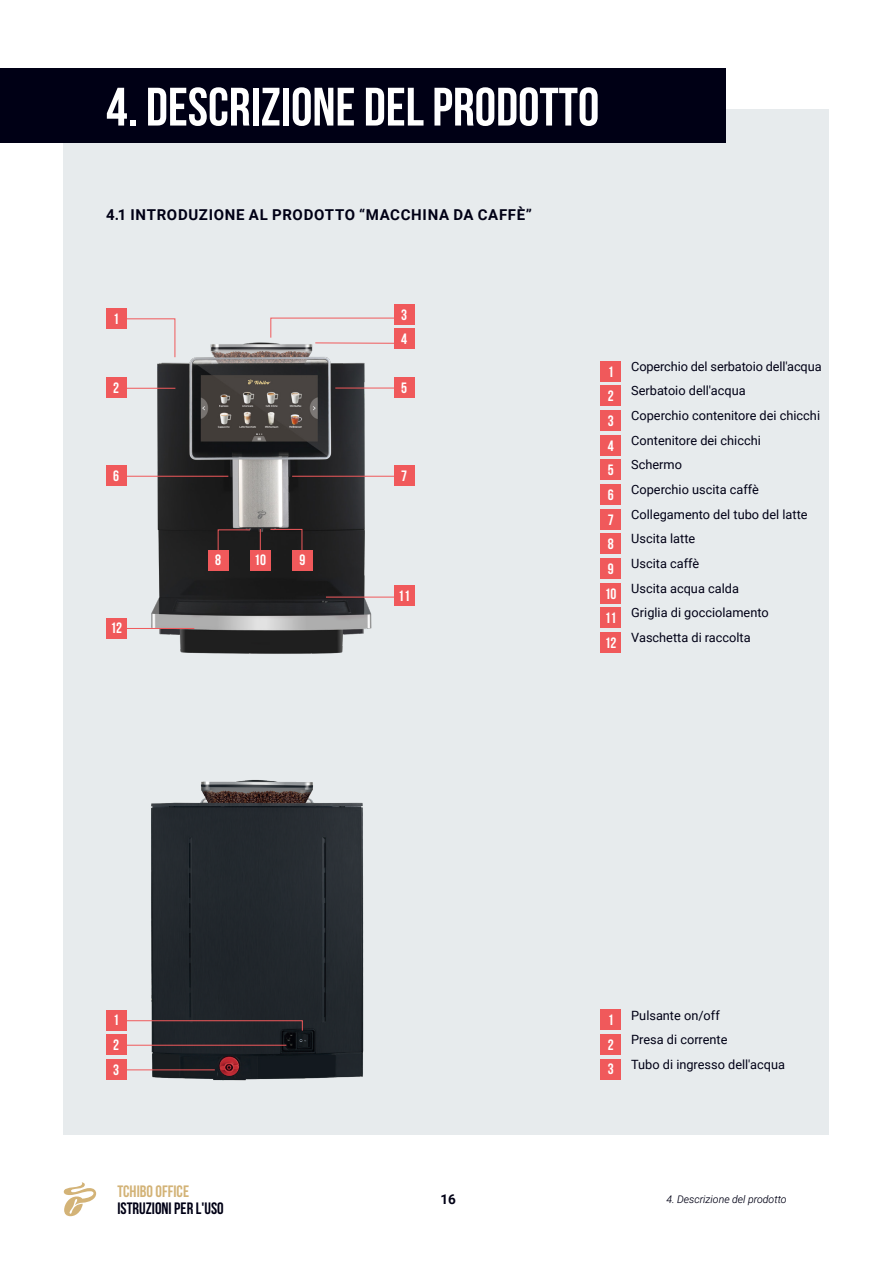
<style>
.page{position:relative;width:893px;height:1263px;background:#fff}
.page>*{position:absolute;margin:0;border:0;box-sizing:border-box;transform-origin:0 0}
.Überschrift_1{font:700 54px "Bebas Neue";color:#fff}
.t1{font:700 16.5px "Bebas Neue";color:#000015}
.t2{font:700 16.5px "Bebas Neue";color:#d3b377}
.Überschrift_2{font:700 15px "Roboto";letter-spacing:.045em;color:#000015}
.t3{font:700 15px "Bebas Neue";color:#fff}
.t4{font:700 13.5px "Roboto";color:#000015}
.t5{font:12.75px "Roboto";color:#000015}
.t6{font:italic 10.5px "Roboto";color:#000015}
</style>
<div class="page">
<div style="left:64px;top:109px;width:765px;height:1026px;background:#e7ebed"></div>
<img style="left:144px;top:342px;width:232px;height:312px">
<img style="left:144px;top:780px;width:220px;height:301px">
<svg style="left:64px;top:1182px;width:32px;height:34px"></svg>
<div style="left:0;top:68px;width:725px;height:75px;background:#000015"></div>
<div style="left:600px;top:1010px;width:21px;height:20px;background:#f0595b"></div>
<div style="left:106px;top:1010px;width:20px;height:20px;background:#f0595b"></div>
<div style="left:394px;top:466px;width:20px;height:20px;background:#f0595b"></div>
<div style="left:250px;top:550px;width:20px;height:20px;background:#f0595b"></div>
<div style="left:600px;top:1034px;width:21px;height:21px;background:#f0595b"></div>
<div style="left:106px;top:1035px;width:20px;height:20px;background:#f0595b"></div>
<div style="left:106px;top:308px;width:20px;height:21px;background:#f0595b"></div>
<div style="left:208px;top:550px;width:20px;height:20px;background:#f0595b"></div>
<div style="left:394px;top:377px;width:20px;height:21px;background:#f0595b"></div>
<div style="left:394px;top:585px;width:20px;height:21px;background:#f0595b"></div>
<div style="left:600px;top:1059px;width:21px;height:20px;background:#f0595b"></div>
<div style="left:106px;top:1059px;width:20px;height:21px;background:#f0595b"></div>
<div style="left:394px;top:329px;width:20px;height:20px;background:#f0595b"></div>
<div style="left:394px;top:304px;width:20px;height:20px;background:#f0595b"></div>
<div style="left:292px;top:550px;width:21px;height:20px;background:#f0595b"></div>
<div style="left:106px;top:466px;width:20px;height:20px;background:#f0595b"></div>
<div style="left:106px;top:618px;width:20px;height:20px;background:#f0595b"></div>
<div style="left:600px;top:361px;width:21px;height:20px;background:#f0595b"></div>
<div style="left:600px;top:435px;width:21px;height:20px;background:#f0595b"></div>
<div style="left:600px;top:386px;width:21px;height:20px;background:#f0595b"></div>
<div style="left:600px;top:460px;width:21px;height:20px;background:#f0595b"></div>
<div style="left:600px;top:410px;width:21px;height:21px;background:#f0595b"></div>
<div style="left:600px;top:509px;width:21px;height:20px;background:#f0595b"></div>
<div style="left:600px;top:583px;width:21px;height:20px;background:#f0595b"></div>
<div style="left:600px;top:534px;width:21px;height:20px;background:#f0595b"></div>
<div style="left:600px;top:608px;width:21px;height:20px;background:#f0595b"></div>
<div style="left:600px;top:558px;width:21px;height:21px;background:#f0595b"></div>
<div style="left:600px;top:484px;width:21px;height:21px;background:#f0595b"></div>
<div style="left:600px;top:632px;width:21px;height:21px;background:#f0595b"></div>
<div style="left:106px;top:377px;width:20px;height:21px;background:#f0595b"></div>
<hr style="left:124px;top:388px;width:51px;height:1px;background:#f0595b">
<hr style="left:315px;top:342px;width:82px;height:2px;background:#f0595b">
<svg style="left:126px;top:318px;width:50px;height:40px"></svg>
<svg style="left:120px;top:1020px;width:183px;height:11px;background:#524347"></svg>
<svg style="left:270px;top:317px;width:127px;height:21px"></svg>
<hr style="left:335px;top:388px;width:63px;height:1px;background:#f0595b">
<hr style="left:122px;top:476px;width:106px;height:1px;background:#f0595b">
<hr style="left:292px;top:476px;width:108px;height:1px;background:#f0595b">
<hr style="left:326px;top:597px;width:70px;height:1px;background:#f0595b">
<hr style="left:124px;top:628px;width:70px;height:1px;background:#f0595b">
<svg style="left:260px;top:529px;width:1px;height:21px"></svg>
<svg style="left:217px;top:529px;width:34px;height:24px"></svg>
<svg style="left:270px;top:529px;width:33px;height:23px"></svg>
<hr style="left:122px;top:1045px;width:164px;height:1px;background:#f0595b">
<hr style="left:121px;top:1069px;width:94px;height:1px;background:#f0595b">
<p class="Überschrift_1" style="left:106px;top:77px;width:495px">4. DESCRIZIONE DEL PRODOTTO</p>
<p class="Überschrift_2" style="left:106px;top:204px;width:427px">4.1 INTRODUZIONE AL PRODOTTO “MACCHINA DA CAFFÈ”</p>
<p class="t3" style="left:113px;top:310px;width:7px">1</p>
<p class="t3" style="left:401px;top:306px;width:7px">3</p>
<p class="t3" style="left:401px;top:331px;width:7px">4</p>
<p class="t3" style="left:113px;top:379px;width:7px">2</p>
<p class="t3" style="left:113px;top:468px;width:7px">6</p>
<p class="t3" style="left:401px;top:379px;width:7px">5</p>
<p class="t3" style="left:401px;top:468px;width:7px">7</p>
<p class="t3" style="left:608px;top:363px;width:7px">1</p>
<p class="t3" style="left:608px;top:388px;width:7px">2</p>
<p class="t3" style="left:608px;top:412px;width:7px">3</p>
<p class="t3" style="left:608px;top:437px;width:7px">4</p>
<p class="t3" style="left:608px;top:462px;width:7px">5</p>
<p class="t5" style="left:631px;top:357px;width:192px">Coperchio del serbatoio dell'acqua</p>
<p class="t5" style="left:631px;top:382px;width:116px">Serbatoio dell'acqua</p>
<p class="t5" style="left:631px;top:407px;width:190px">Coperchio contenitore dei chicchi</p>
<p class="t5" style="left:631px;top:431px;width:131px">Contenitore dei chicchi</p>
<p class="t5" style="left:631px;top:456px;width:52px">Schermo</p>
<p class="t3" style="left:110px;top:620px;width:13px">12</p>
<p class="t3" style="left:215px;top:552px;width:7px">8</p>
<p class="t3" style="left:254px;top:552px;width:13px">10</p>
<p class="t3" style="left:299px;top:552px;width:7px">9</p>
<p class="t3" style="left:398px;top:587px;width:13px">11</p>
<p class="t3" style="left:608px;top:486px;width:7px">6</p>
<p class="t3" style="left:608px;top:511px;width:7px">7</p>
<p class="t3" style="left:608px;top:536px;width:7px">8</p>
<p class="t3" style="left:608px;top:560px;width:7px">9</p>
<p class="t3" style="left:605px;top:585px;width:13px">10</p>
<p class="t3" style="left:605px;top:610px;width:13px">11</p>
<p class="t3" style="left:605px;top:634px;width:13px">12</p>
<p class="t5" style="left:631px;top:480px;width:129px">Coperchio uscita caffè</p>
<p class="t5" style="left:631px;top:505px;width:178px">Collegamento del tubo del latte</p>
<p class="t5" style="left:631px;top:530px;width:66px">Uscita latte</p>
<p class="t5" style="left:631px;top:554px;width:69px">Uscita caffè</p>
<p class="t5" style="left:631px;top:579px;width:109px">Uscita acqua calda</p>
<p class="t5" style="left:631px;top:604px;width:139px">Griglia di gocciolamento</p>
<p class="t5" style="left:631px;top:628px;width:121px">Vaschetta di raccolta</p>
<p class="t3" style="left:113px;top:1012px;width:7px">1</p>
<p class="t3" style="left:608px;top:1012px;width:7px">1</p>
<p class="t3" style="left:113px;top:1037px;width:7px">2</p>
<p class="t3" style="left:608px;top:1036px;width:7px">2</p>
<p class="t3" style="left:113px;top:1061px;width:7px">3</p>
<p class="t3" style="left:608px;top:1061px;width:7px">3</p>
<p class="t5" style="left:631px;top:1006px;width:90px">Pulsante on/off</p>
<p class="t5" style="left:631px;top:1031px;width:98px">Presa di corrente</p>
<p class="t5" style="left:631px;top:1055px;width:155px">Tubo di ingresso dell'acqua</p>
<p class="t2" style="left:117px;top:1182px;width:73px">TCHIBO OFFICE</p>
<p class="t1" style="left:117px;top:1199px;width:108px">ISTRUZIONI PER L'USO</p>
<p class="t4" style="left:440px;top:1190px;width:17px">16</p>
<p class="t6" style="left:667px;top:1192px;width:122px">4. Descrizione del prodotto</p>
</div>
